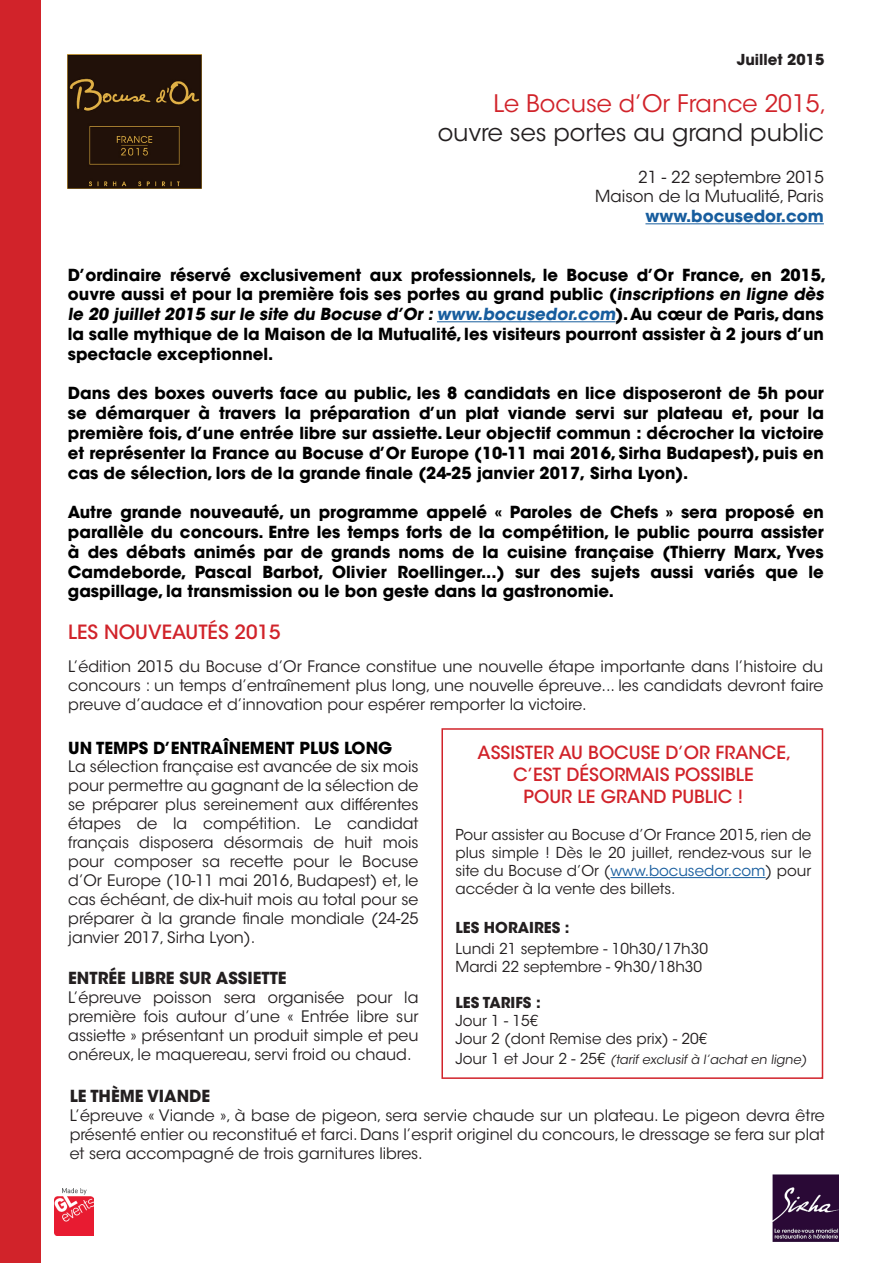
<style>
.page{position:relative;width:893px;height:1263px;background:#fff}
.page>*{position:absolute;margin:0;border:0;box-sizing:border-box;transform-origin:0 0}
.t1{font:24px "ITC Avant Garde Std";color:#231f20}
.t2{font:24px "ITC Avant Garde Std";color:#d1232a}
.t3{font:500 19.5px "ITC Avant Garde Std";color:#d1232a}
.t4{font:500 18px/21.6px "ITC Avant Garde Std";color:#d1232a;text-align:center}
.t5{font:700 16.5px/19.8px "ITC Avant Garde Std";color:#000;text-align:justify}
.t6{font:16.5px/19.8px "ITC Avant Garde Std";color:#231f20;text-align:right}
.t7{font:700 16.5px "ITC Avant Garde Std";color:#231f20}
.t8{font:700 16.5px "ITC Avant Garde Std";color:#175d9e}
.t9{font:15.75px/18.9px "ITC Avant Garde Std";color:#231f20;text-align:justify}
.t10{font:15px/18px "ITC Avant Garde Std";color:#231f20}
.t11{font:700 15px "ITC Avant Garde Std";color:#231f20}
.t12{font:12.75px "ITC Avant Garde Std";color:#231f20}
.s1{color:#175d9e}
.s2{font-size:15px}
</style>
<div class="page">
<img style="left:67px;top:54px;width:135px;height:135px">
<div style="left:0;top:0;width:40px;height:1263px;background:#d1232a"></div>
<img style="left:773px;top:1174px;width:66px;height:67px">
<img style="left:54px;top:1188px;width:39px;height:47px">
<hr style="left:645px;top:223px;width:179px;height:1px;background:#175d9e">
<hr style="left:610px;top:877px;width:156px;height:1px;background:#175d9e">
<div style="left:441px;top:728px;width:382px;height:351px;border:2px solid #d1232a"></div>
<hr style="left:437px;top:321px;width:178px;height:1px;background:#175d9e">
<p class="t11" style="left:737px;top:50px;width:89px">Juillet 2015</p>
<h1 class="t2" style="left:493px;top:89px;width:335px">Le Bocuse d’Or France 2015,</h1>
<h1 class="t1" style="left:438px;top:118px;width:388px">ouvre ses portes au grand public</h1>
<p class="t6" style="left:595px;top:167px;width:230px">21 - 22 septembre 2015<br>Maison de la Mutualité, Paris</p>
<p class="t8" style="left:645px;top:205px;width:180px">www.bocusedor.com</p>
<p class="t5" style="left:68px;top:264px;width:760px;text-align:left">D’ordinaire réservé exclusivement aux professionnels, le Bocuse d’Or France, en 2015, ouvre aussi et pour la première fois ses portes au grand public (inscriptions en ligne dès le 20 juillet 2015 sur le site du Bocuse d’Or : <span class="s1">www.bocusedor.com</span>) . Au c œ u r d e Pa r i s, d a n s la salle mythique de la Maison de la Mutualité, les visiteurs pourront assister à 2 jours d’un spectacle exceptionnel.</p>
<p class="t5" style="left:68px;top:383px;width:757px">Dans des boxes ouverts face au public, les 8 candidats en lice disposeront de 5h pour se démarquer à travers la préparation d’un plat viande servi sur plateau et, pour la première fois, d’une entrée libre sur assiette. Leur objectif commun : décrocher la victoire et représenter la France au Bocuse d’Or Europe (10-11 mai 2016, Sirha Budapest), puis en cas de sélection, lors de la grande finale (24-25 janvier 2017, Sirha Lyon).</p>
<p class="t5" style="left:68px;top:502px;width:757px">Autre grande nouveauté, un programme appelé « Paroles de Chefs » sera proposé en parallèle du concours. Entre les temps forts de la compétition, le public pourra assister à des débats animés par de grands noms de la cuisine française (Thierry Marx, Yves Camdeborde, Pascal Barbot, Olivier Roellinger...) sur des sujets aussi variés que le gaspillage, la transmission ou le bon geste dans la gastronomie.</p>
<p class="t3" style="left:68px;top:619px;width:214px">LES NOUVEAUTÉS 2015</p>
<p class="t9" style="left:68px;top:657px;width:756px">L’édition 2015 du Bocuse d’Or France constitue une nouvelle étape importante dans l’histoire du concours : un temps d’entraînement plus long, une nouvelle épreuve... les candidats devront faire preuve d’audace et d’innovation pour espérer remporter la victoire.</p>
<p class="t5" style="left:68px;top:737px;width:326px">UN TEMPS D’ENTRAÎNEMENT PLUS LONG</p>
<p class="t9" style="left:68px;top:757px;width:352px">La sélection française est avancée de six mois pour permettre au gagnant de la sélection de se préparer plus sereinement aux différentes étapes de la compétition. Le candidat français disposera désormais de huit mois pour composer sa recette pour le Bocuse d’Or Europe (10-11 mai 2016, Budapest) et, le cas échéant, de dix-huit mois au total pour se préparer à la grande finale mondiale (24-25 janvier 2017, Sirha Lyon).</p>
<p class="t4" style="left:478px;top:742px;width:315px">ASSISTER AU BOCUSE D’OR FRANCE,<br>C’EST DÉSORMAIS POSSIBLE<br>POUR LE GRAND PUBLIC !</p>
<p class="t10" style="left:455px;top:826px;width:357px;text-align:justify">Pour assister au Bocuse d’Or France 2015, rien de plus simple ! Dès le 20 juillet, rendez-vous sur le site du Bocuse d’Or (<span class="s1">www.bocusedor.com</span>) pour accéder à la vente des billets.</p>
<p class="t11" style="left:455px;top:918px;width:116px">LES HORAIRES :</p>
<p class="t10" style="left:455px;top:940px;width:254px">Lundi 21 septembre - 10h30/17h30<br>Mardi 22 septembre - 9h30/18h30</p>
<p class="t11" style="left:455px;top:993px;width:87px">LES TARIFS :</p>
<p class="t10" style="left:455px;top:1012px;width:253px">Jour 1 - 15€<br>Jour 2 (dont Remise des prix) - 20€</p>
<p class="t12" style="left:455px;top:1051px;width:355px"><span class="s2">J o u r 1 et J o u r 2 - 2 5€</span> (tarif exclusif à l’achat en ligne)</p>
<p class="t7" style="left:68px;top:967px;width:220px">ENTRÉE LIBRE SUR ASSIETTE</p>
<p class="t9" style="left:68px;top:988px;width:352px">L’épreuve poisson sera organisée pour la première fois autour d’une « Entrée libre sur assiette » présentant un produit simple et peu onéreux, le maquereau, servi froid ou chaud.</p>
<p class="t7" style="left:70px;top:1085px;width:142px">LE THÈME VIANDE</p>
<p class="t9" style="left:70px;top:1106px;width:757px">L’épreuve « Viande », à base de pigeon, sera servie chaude sur un plateau. Le pigeon devra être présenté entier ou reconstitué et farci. Dans l’esprit originel du concours, le dressage se fera sur plat et sera accompagné de trois garnitures libres.</p>
</div>
